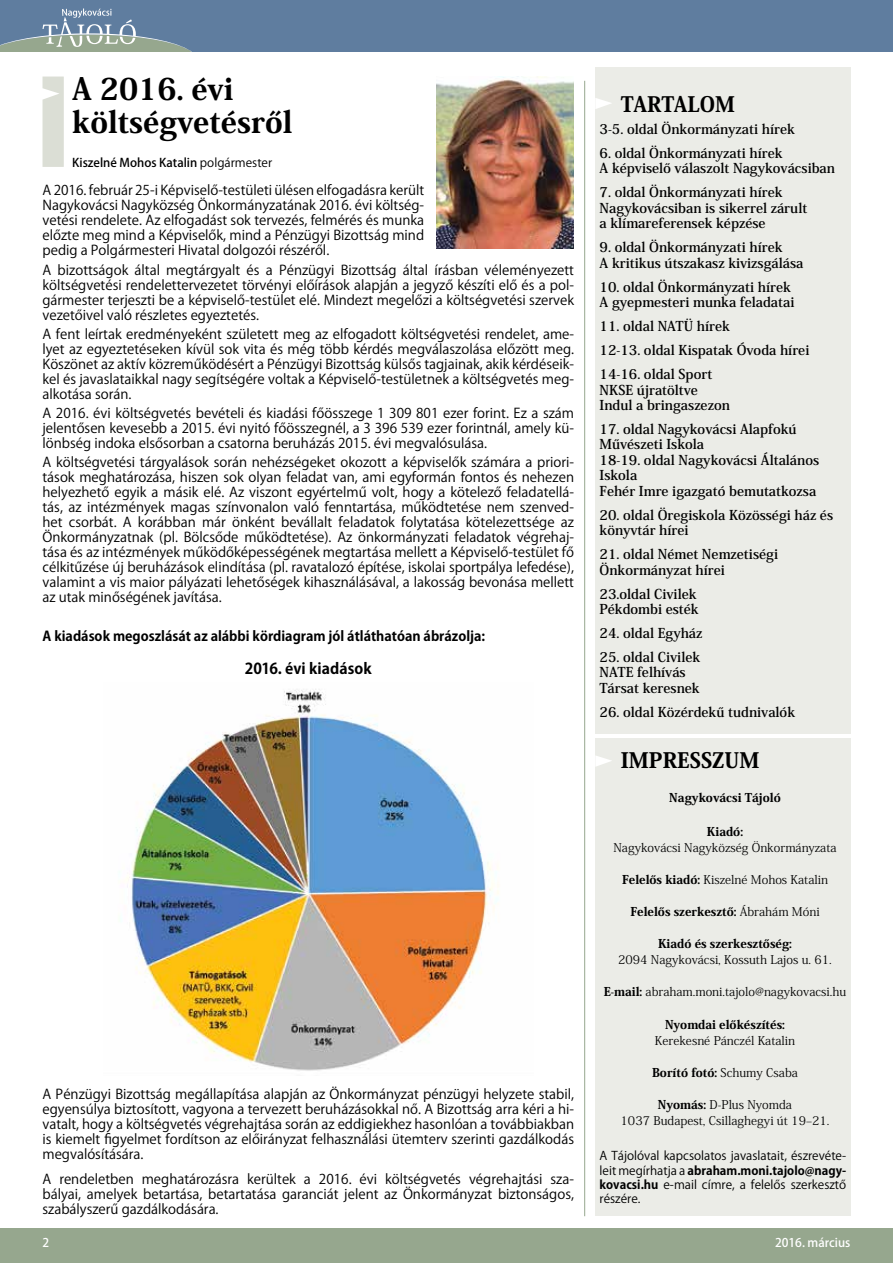
<style>
.page{position:relative;width:893px;height:1263px;background:#fff}
.page>*{position:absolute;margin:0;border:0;box-sizing:border-box;transform-origin:0 0}
.t1{font:800 30px/33px "Koz Min Pr 6 N";color:#000}
.t2{font:800 21px "Koz Min Pr 6 N";color:#000}
.t3{font:700 15px "Koz Go Pr 6 N";letter-spacing:.005em;color:#000}
.t4{font:13.5px/15px "Koz Go Pr 6 N";color:#000;text-align:justify}
.t5{font:700 13.5px/15.5px "Koz Min Pr 6 N";color:#000}
.t6{font:700 13.5px "Koz Go Pr 6 N";color:#000}
.t7{font:12px/16px "Koz Min Pr 6 N";color:#000;text-align:center}
.t8{font:12px/14.4px "Koz Go Pr 6 N";color:#000;text-align:justify}
.t9{font:800 12px "Koz Min Pr 6 N";color:#000}
.t10{font:500 12px "Koz Go Pr 6 N";color:#000}
.t11{font:500 12px "Koz Go Pr 6 N";color:#fff}
.s1{font-weight:400}
.s2{font-weight:800}
.s3{font-weight:700}
</style>
<div class="page">
<div style="left:0;top:0;width:893px;height:51px;background:#5f7d9f"></div>
<svg style="left:0;top:9px;width:191px;height:42px"></svg>
<div style="left:0;top:1229px;width:893px;height:34px;background:#96a78e"></div>
<div style="left:595px;top:67px;width:255px;height:666px;background:#ebece7"></div>
<div style="left:595px;top:738px;width:255px;height:478px;background:#ebece7"></div>
<svg style="left:595px;top:98px;width:16px;height:11px"></svg>
<svg style="left:595px;top:756px;width:17px;height:10px"></svg>
<img style="left:437px;top:77px;width:136px;height:172px">
<div style="left:43px;top:77px;width:21px;height:90px;background:#dbded5"></div>
<hr style="left:584px;top:81px;width:1px;height:1135px;background:#96a78e">
<img style="left:126px;top:689px;width:373px;height:382px">
<h1 class="t1" style="left:72px;top:73px;width:222px">A 2016. évi költségvetésről</h1>
<p class="t10" style="left:72px;top:156px;width:201px">Kiszelné Mohos Katalin <span class="s1">polgármester</span></p>
<p class="t4" style="left:43px;top:183px;width:383px">A 2016. február 25-i Képviselő-testületi ülésen elfogadásra került Nagykovácsi Nagyközség Önkormányzatának 2016. évi költség&shy;vetési rendelete. Az elfogadást sok tervezés, felmérés és munka előzte meg mind a Képviselők, mind a Pénzügyi Bizottság mind pedig a Polgármesteri Hivatal dolgozói részéről.</p>
<p class="t4" style="left:43px;top:262px;width:533px">A bizottságok által megtárgyalt és a Pénzügyi Bizottság által írásban véleményezett költségvetési rendelettervezetet törvényi előírások alapján a jegyző készíti elő és a pol&shy;gármester terjeszti be a képviselő-testület elé. Mindezt megelőzi a költségvetési szervek vezetőivel való részletes egyeztetés.</p>
<p class="t4" style="left:43px;top:327px;width:533px">A fent leírtak eredményeként született meg az elfogadott költségvetési rendelet, ame&shy;lyet az egyeztetéseken kívül sok vita és még több kérdés megválaszolása előzött meg.<br>Köszönet az aktív közreműködésért a Pénzügyi Bizottság külsős tagjainak, akik kérdéseik&shy;kel és javaslataikkal nagy segítségére voltak a Képviselő-testületnek a költségvetés meg&shy;alkotása során.</p>
<p class="t4" style="left:43px;top:406px;width:533px">A 2016. évi költségvetés bevételi és kiadási főösszege 1 309 801 ezer forint. Ez a szám jelentősen kevesebb a 2015. évi nyitó főösszegnél, a 3 396 539 ezer forintnál, amely kü&shy;lönbség indoka elsősorban a csatorna beruházás 2015. évi megvalósulása.</p>
<p class="t4" style="left:43px;top:455px;width:533px">A költségvetési tárgyalások során nehézségeket okozott a képviselők számára a priori&shy;tások meghatározása, hiszen sok olyan feladat van, ami egyformán fontos és nehezen helyezhető egyik a másik elé. Az viszont egyértelmű volt, hogy a kötelező feladatellá&shy;tás, az intézmények magas színvonalon való fenntartása, működtetése nem szenved&shy;het csorbát. A korábban már önként bevállalt feladatok folytatása kötelezettsége az Önkormányzatnak (pl. Bölcsőde működtetése). Az önkormányzati feladatok végrehaj&shy;tása és az intézmények működőképességének megtartása mellett a Képviselő-testület fő célkitűzése új beruházások elindítása (pl. ravatalozó építése, iskolai sportpálya lefedése), valamint a vis maior pályázati lehetőségek kihasználásával, a lakosság bevonása mellett az utak minőségének javítása.</p>
<p class="t6" style="left:43px;top:628px;width:444px">A kiadások megoszlását az alábbi kördiagram jól átláthatóan ábrázolja:</p>
<p class="t3" style="left:245px;top:660px;width:128px">2016. évi kiadások</p>
<p class="t4" style="left:43px;top:1087px;width:533px">A Pénzügyi Bizottság megállapítása alapján az Önkormányzat pénzügyi helyzete stabil, egyensúlya biztosított, vagyona a tervezett beruházásokkal nő. A Bizottság arra kéri a hi&shy;vatalt, hogy a költségvetés végrehajtása során az eddigiekhez hasonlóan a továbbiakban is kiemelt figyelmet fordítson az előirányzat felhasználási ütemterv szerinti gazdálkodás megvalósítására.</p>
<p class="t4" style="left:43px;top:1172px;width:533px">A rendeletben meghatározásra kerültek a 2016. évi költségvetés végrehajtási sza&shy;bályai, amelyek betartása, betartatása garanciát jelent az Önkormányzat biztonságos, szabályszerű gazdálkodására.</p>
<h2 class="t2" style="left:621px;top:93px;width:116px">TARTALOM</h2>
<p class="t5" style="left:600px;top:122px;width:197px">3-5. oldal Önkormányzati hírek</p>
<p class="t5" style="left:600px;top:146px;width:237px">6. oldal Önkormányzati hírek<br>A képviselő válaszolt Nagykovácsiban</p>
<p class="t5" style="left:600px;top:185px;width:209px">7. oldal Önkormányzati hírek<br>Nagykovácsiban is sikerrel zárult a klímareferensek képzése</p>
<p class="t5" style="left:600px;top:240px;width:205px">9. oldal Önkormányzati hírek<br>A kritikus útszakasz kivizsgálása</p>
<p class="t5" style="left:600px;top:279px;width:196px">10. oldal Önkormányzati hírek<br>A gyepmesteri munka feladatai</p>
<p class="t5" style="left:600px;top:314px;width:211px;line-height:24px">11. oldal NATÜ hírek<br>12-13. oldal Kispatak Óvoda hírei<br>14-16. oldal Sport</p>
<p class="t5" style="left:600px;top:382px;width:132px">NKSE újratöltve<br>Indul a bringaszezon</p>
<p class="t5" style="left:600px;top:422px;width:221px">17. oldal Nagykovácsi Alapfokú<br>Művészeti Iskola<br>18-19. oldal Nagykovácsi Általános<br>Iskola<br>Fehér Imre igazgató bemutatkozsa</p>
<p class="t5" style="left:600px;top:507px;width:235px">20. oldal Öregiskola Közösségi ház és könyvtár hírei</p>
<p class="t5" style="left:600px;top:547px;width:180px">21. oldal Német Nemzetiségi<br>Önkormányzat hírei</p>
<p class="t5" style="left:600px;top:586px;width:101px">23.oldal Civilek<br>Pékdombi esték</p>
<p class="t5" style="left:600px;top:626px;width:104px">24. oldal Egyház</p>
<p class="t5" style="left:600px;top:650px;width:102px">25. oldal Civilek<br>NATE felhívás<br>Társat keresnek</p>
<p class="t5" style="left:600px;top:704px;width:197px">26. oldal Közérdekű tudnivalók</p>
<h2 class="t2" style="left:621px;top:749px;width:140px">IMPRESSZUM</h2>
<p class="t9" style="left:669px;top:791px;width:113px">Nagykovácsi Tájoló</p>
<p class="t9" style="left:707px;top:824px;width:38px">Kiadó:</p>
<p class="t7" style="left:613px;top:839px;width:225px">Nagykovácsi Nagyközség Önkormányzata</p>
<p class="t7" style="left:622px;top:872px;width:207px"><span class="s2">Felelős kiadó:</span> Kiszelné Mohos Katalin</p>
<p class="t9" style="left:630px;top:905px;width:191px">Felelős szerkesztő: <span class="s1">Ábrahám Móni</span></p>
<p class="t9" style="left:658px;top:937px;width:135px">Kiadó és szerkesztőség:</p>
<p class="t7" style="left:618px;top:952px;width:215px">2094 Nagykovácsi, Kossuth Lajos u. 61.</p>
<p class="t7" style="left:604px;top:984px;width:244px"><span class="s2">E-mail:</span> abraham.moni.tajolo@nagykovacsi.hu</p>
<p class="t9" style="left:665px;top:1017px;width:121px">Nyomdai előkészítés:</p>
<p class="t7" style="left:655px;top:1032px;width:142px">Kerekesné Pánczél Katalin</p>
<p class="t9" style="left:652px;top:1065px;width:147px">Borító fotó: <span class="s1">Schumy Csaba</span></p>
<p class="t7" style="left:621px;top:1097px;width:210px"><span class="s2">Nyomás:</span> D-Plus Nyomda<br>1037 Budapest, Csillaghegyi út 19–21.</p>
<p class="t8" style="left:600px;top:1149px;width:248px">A Tájolóval kapcsolatos javaslatait, észrevéte&shy;leit megírhatja a <span class="s3">abraham.moni.tajolo@nagy&shy;kovacsi.hu</span> e-mail címre, a felelős szerkesztő részére.</p>
<p class="t11" style="left:43px;top:1236px;width:8px">2</p>
<p class="t11" style="left:775px;top:1236px;width:77px">2016. március</p>
</div>
